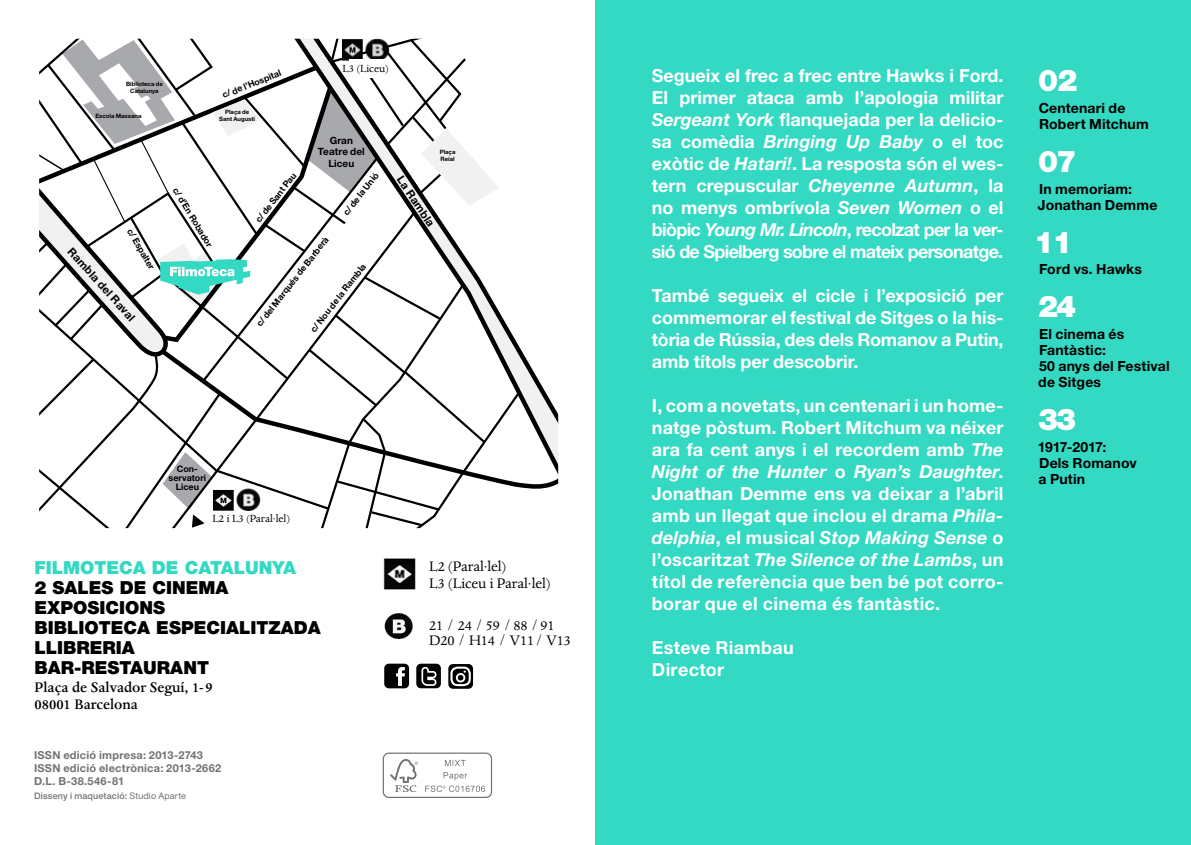
<style>
.page{position:relative;width:1191px;height:845px;background:#fff}
.page>*{position:absolute;margin:0;border:0;box-sizing:border-box;transform-origin:0 0}
.t1{font:900 30px "Helvetica Neue LT";letter-spacing:-.06em;color:#fff}
.t2{font:700 18px/22px "Helvetica Neue LT";color:#fff;text-align:justify}
.t3{font:900 18px/20px "Helvetica Neue LT";color:#000}
.t4{font:900 18px "Helvetica Neue LT";color:#34d9c3}
.t5{font:16px/17.2px "Dante";letter-spacing:-.01em;color:#000}
.t6{font:500 16px/17.8px "Dante";color:#000}
.t7{font:700 14px/16px "Helvetica Neue LT";letter-spacing:.01em;color:#000}
.t8{font:12px "Dante";letter-spacing:-.01em;color:#000}
.t9{font:700 11.2px "Helvetica Neue LT";color:#000}
.t10{font:700 11px/12.8px "Helvetica Neue LT";letter-spacing:.02em;color:#717275}
.t11{font:700 10px/11.6px "Helvetica Neue LT";color:#000;text-align:center}
.t12{font:700 9px/9px "Helvetica Neue LT";color:#000;text-align:center}
.t13{font:500 9px "Helvetica Neue LT";letter-spacing:.015em;color:#717275}
.t14{font:700 6px/7.4px "Helvetica Neue LT";color:#000;text-align:center}
.s1{font-weight:400}
.s2{font-style:italic}
</style>
<div class="page">
<svg style="left:499px;top:312px;width:60px;height:177px"></svg>
<svg style="left:39px;top:38px;width:460px;height:552px"></svg>
<img style="left:208px;top:489px;width:26px;height:22px">
<img style="left:234px;top:487px;width:27px;height:23px">
<div style="left:596px;top:0;width:595px;height:845px;background:#34d9c3"></div>
<img style="left:383px;top:558px;width:32px;height:32px">
<img style="left:384px;top:613px;width:29px;height:25px">
<svg style="left:384px;top:663px;width:25px;height:25px"></svg>
<svg style="left:416px;top:663px;width:25px;height:25px"></svg>
<svg style="left:448px;top:664px;width:25px;height:25px"></svg>
<div style="left:383px;top:752px;width:109px;height:46px;border:1px solid #717275;border-radius:6px"></div>
<svg style="left:390px;top:759px;width:95px;height:33px"></svg>
<p class="t14" style="left:126px;top:80px;width:38px">Biblioteca de<br>Catalunya</p>
<p class="t14" style="left:95px;top:112px;width:48px">Escola Massana</p>
<p class="t12" style="left:134px;top:227px;width:47px;rotate:60deg">c/ Espalter</p>
<p class="t9" style="left:75px;top:244px;width:96px;rotate:48deg">Rambla del Raval</p>
<p class="t12" style="left:221px;top:91px;width:64px;rotate:-22deg">c/ de l’Hospital</p>
<p class="t14" style="left:219px;top:108px;width:37px">Plaça de<br>Sant Augustí</p>
<p class="t8" style="left:342px;top:62px;width:48px">L3 (Liceu)</p>
<p class="t11" style="left:318px;top:134px;width:48px">Gran<br>Teatre del<br>Liceu</p>
<p class="t12" style="left:179px;top:186px;width:70px;rotate:59deg">c/ d’En Robador</p>
<p class="t12" style="left:253px;top:218px;width:62px;rotate:-52deg">c/ de Sant Pau</p>
<p class="t12" style="left:341px;top:211px;width:53px;rotate:-52deg">c/ de la Unió</p>
<p class="t12" style="left:254px;top:322px;width:113px;rotate:-52deg">c/ del Marqués de Barberà</p>
<p class="t12" style="left:309px;top:328px;width:86px;rotate:-52deg">c/ Nou de la Rambla</p>
<p class="t14" style="left:440px;top:148px;width:17px;text-align:left">Plaça<br>Reial</p>
<p class="t9" style="left:405px;top:173px;width:60px;rotate:56deg">La Rambla</p>
<p class="t12" style="left:169px;top:464px;width:39px">Con&shy;servatori<br>Liceu</p>
<p class="t8" style="left:212px;top:512px;width:79px">L2 i L3 (Paral·lel)</p>
<p class="t4" style="left:35px;top:556px;width:263px">FILMOTECA DE CATALUNYA</p>
<p class="t3" style="left:35px;top:577px;width:288px">2 SALES DE CINEMA<br>EXPOSICIONS<br>BIBLIOTECA ESPECIALITZADA<br>LLIBRERIA<br>BAR-RESTAURANT</p>
<p class="t6" style="left:35px;top:678px;width:179px">Plaça de Salvador Seguí, 1-9<br>08001 Barcelona</p>
<p class="t10" style="left:34px;top:748px;width:189px">ISSN edició impresa: 2013-2743<br>ISSN edició electrònica: 2013-2662<br>D.L. B-38.546-81</p>
<p class="t13" style="left:34px;top:790px;width:153px">Disseny i maquetació: <span class="s1">Studio Aparte</span></p>
<p class="t5" style="left:429px;top:558px;width:123px">L2 (Paral·lel)<br>L3 (Liceu i Paral·lel)</p>
<p class="t5" style="left:429px;top:618px;width:143px;line-height:15px">21 / 24 / 59 /88 / 91<br>D20 / H14 / V11/ V13</p>
<p class="t2" style="left:652px;top:64px;width:353px">Segueix el frec a frec entre Hawks i Ford.<br>El primer ataca amb l’apologia militar <span class="s2">Sergeant York</span> flanquejada per la delicio&shy;sa comèdia <span class="s2">Bringing Up Baby</span> o el toc exòtic de <span class="s2">Hatari!</span>. La resposta són el wes&shy;tern crepuscular <span class="s2">Cheyenne Autumn</span>, la no menys ombrívola <span class="s2">Seven Women</span> o el biòpic <span class="s2">Young Mr. Lincoln</span>, recolzat per la ver&shy;sió de Spielberg sobre el mateix personatge.</p>
<p class="t2" style="left:652px;top:284px;width:353px">També segueix el cicle i l’exposició per commemorar el festival de Sitges o la his&shy;tòria de Rússia, des dels Romanov a Putin, amb títols per descobrir.</p>
<p class="t2" style="left:652px;top:394px;width:353px">I, com a novetats, un centenari i un home&shy;natge pòstum. Robert Mitchum va néixer ara fa cent anys i el recordem amb <span class="s2">The Night of the Hunter</span> o <span class="s2">Ryan’s Daughter</span>.<br>Jonathan Demme ens va deixar a l’abril amb un llegat que inclou el drama <span class="s2">Phila&shy;delphia</span>, el musical <span class="s2">Stop Making Sense</span> o l’oscaritzat <span class="s2">The Silence of the Lambs</span>, un títol de referència que ben bé pot corro&shy;borar que el cinema és fantàstic.</p>
<p class="t2" style="left:652px;top:636px;width:143px">Esteve Riambau<br>Director</p>
<h1 class="t1" style="left:1038px;top:62px;width:41px">02</h1>
<p class="t7" style="left:1038px;top:99px;width:112px">Centenari de<br>Robert Mitchum</p>
<h1 class="t1" style="left:1038px;top:143px;width:40px">07</h1>
<p class="t7" style="left:1038px;top:180px;width:121px">In memoriam:<br>Jonathan Demme</p>
<h1 class="t1" style="left:1034px;top:224px;width:40px">11</h1>
<p class="t7" style="left:1039px;top:261px;width:104px">Ford vs. Hawks</p>
<h1 class="t1" style="left:1038px;top:289px;width:40px">24</h1>
<p class="t7" style="left:1038px;top:326px;width:133px">El cinema és<br>Fantàstic:<br>50 anys del Festival de Sitges</p>
<h1 class="t1" style="left:1038px;top:401px;width:40px">33</h1>
<p class="t7" style="left:1037px;top:438px;width:101px">1917-2017:<br>Dels Romanov a Putin</p>
</div>
